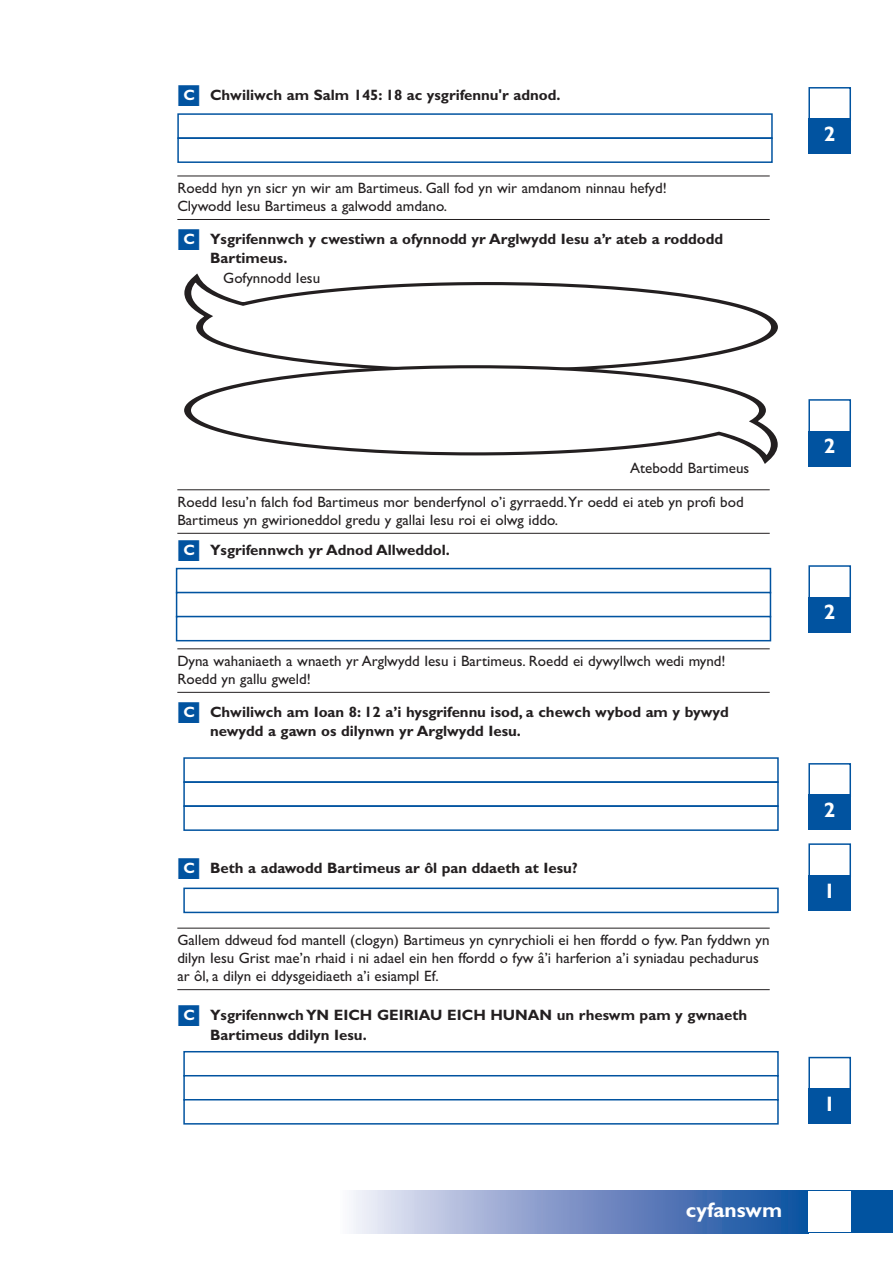
<style>
.page{position:relative;width:893px;height:1263px;background:#fff}
.page>*{position:absolute;margin:0;border:0;box-sizing:border-box;transform-origin:0 0}
.t1{font:700 21px "Gill Sans";color:#fff}
.t2{font:15px/18px "Gill Sans";color:#231f20}
.t3{font:700 15px/19.5px "Gill Sans";color:#231f20}
.s1{color:#0153a0}
.s2{color:#fff}
</style>
<div class="page">
<hr style="left:177px;top:176px;width:593px;height:1px;background:#231f20">
<hr style="left:177px;top:219px;width:593px;height:1px;background:#231f20">
<hr style="left:177px;top:490px;width:593px;height:1px;background:#231f20">
<hr style="left:177px;top:533px;width:593px;height:1px;background:#231f20">
<hr style="left:177px;top:649px;width:593px;height:1px;background:#231f20">
<hr style="left:177px;top:692px;width:593px;height:1px;background:#231f20">
<hr style="left:177px;top:928px;width:593px;height:1px;background:#231f20">
<hr style="left:177px;top:989px;width:593px;height:1px;background:#231f20">
<div style="left:183px;top:888px;width:596px;height:25px;border:2px solid #0153a0"></div>
<svg style="left:184px;top:275px;width:594px;height:90px"></svg>
<svg style="left:184px;top:365px;width:594px;height:98px"></svg>
<div style="left:176px;top:568px;width:595px;height:25px;border:2px solid #0153a0"></div>
<div style="left:176px;top:592px;width:595px;height:25px;border:2px solid #0153a0"></div>
<div style="left:176px;top:616px;width:595px;height:25px;border:2px solid #0153a0"></div>
<div style="left:808px;top:87px;width:43px;height:34px;border:2px solid #0153a0"></div>
<div style="left:808px;top:119px;width:43px;height:35px;background:#0153a0"></div>
<div style="left:808px;top:399px;width:43px;height:34px;border:2px solid #0153a0"></div>
<div style="left:808px;top:431px;width:43px;height:35px;background:#0153a0"></div>
<div style="left:808px;top:565px;width:43px;height:34px;border:2px solid #0153a0"></div>
<div style="left:808px;top:597px;width:43px;height:36px;background:#0153a0"></div>
<div style="left:808px;top:763px;width:43px;height:34px;border:2px solid #0153a0"></div>
<div style="left:808px;top:795px;width:43px;height:35px;background:#0153a0"></div>
<div style="left:808px;top:843px;width:43px;height:34px;border:2px solid #0153a0"></div>
<div style="left:808px;top:875px;width:43px;height:36px;background:#0153a0"></div>
<div style="left:808px;top:1057px;width:43px;height:34px;border:2px solid #0153a0"></div>
<div style="left:808px;top:1088px;width:43px;height:36px;background:#0153a0"></div>
<div style="left:183px;top:757px;width:596px;height:26px;border:2px solid #0153a0"></div>
<div style="left:183px;top:781px;width:596px;height:26px;border:2px solid #0153a0"></div>
<div style="left:183px;top:805px;width:596px;height:26px;border:2px solid #0153a0"></div>
<div style="left:183px;top:1051px;width:596px;height:26px;border:2px solid #0153a0"></div>
<div style="left:183px;top:1075px;width:596px;height:26px;border:2px solid #0153a0"></div>
<div style="left:183px;top:1099px;width:596px;height:26px;border:2px solid #0153a0"></div>
<div style="left:177px;top:113px;width:596px;height:26px;border:2px solid #0153a0"></div>
<div style="left:177px;top:137px;width:596px;height:26px;border:2px solid #0153a0"></div>
<div style="left:808px;top:1191px;width:84px;height:42px;background:#0153a0"></div>
<div style="left:341px;top:1191px;width:467px;height:42px;background:linear-gradient(to right,#f3ebf7,#0a469b)"></div>
<div style="left:808px;top:1191px;width:43px;height:41px;background:#fff"></div>
<p class="t3" style="left:177px;top:87px;width:385px"><span class="s1">■</span><span class="s2">C</span> Chwiliwch am Salm 145: 18 ac ysgrifennu'r adnod.</p>
<p class="t2" style="left:177px;top:181px;width:491px">Roedd hyn yn sicr yn wir am Bartimeus. Gall fod yn wir amdanom ninnau hefyd!<br>Clywodd Iesu Bartimeus a galwodd amdano.</p>
<p class="t3" style="left:210px;top:231px;width:514px;text-indent:-33px"><span class="s1">■</span><span class="s2">C</span> Ysgrifennwch y cwestiwn a ofynnodd yr Arglwydd Iesu a’r ateb a roddodd<br>Bartimeus.</p>
<p class="t2" style="left:223px;top:271px;width:98px">Gofynnodd Iesu</p>
<h1 class="t1" style="left:824px;top:127px;width:13px">2</h1>
<p class="t2" style="left:630px;top:461px;width:121px">Atebodd Bartimeus</p>
<p class="t2" style="left:177px;top:494px;width:568px">Roedd Iesu’n falch fod Bartimeus mor benderfynol o’i gyrraedd.Yr oedd ei ateb yn profi bod<br>Bartimeus yn gwirioneddol gredu y gallai Iesu roi ei olwg iddo.</p>
<p class="t3" style="left:177px;top:542px;width:274px"><span class="s1">■</span><span class="s2">C</span> Ysgrifennwch yr Adnod Allweddol.</p>
<p class="t2" style="left:177px;top:653px;width:550px">Dyna wahaniaeth a wnaeth yr Arglwydd Iesu i Bartimeus. Roedd ei dywyllwch wedi mynd!<br>Roedd yn gallu gweld!</p>
<p class="t3" style="left:210px;top:704px;width:520px;text-indent:-33px"><span class="s1">■</span><span class="s2">C</span> Chwiliwch am Ioan 8: 12 a’i hysgrifennu isod, a chewch wybod am y bywyd newydd a gawn os dilynwn yr Arglwydd Iesu.</p>
<p class="t3" style="left:177px;top:860px;width:402px"><span class="s1">■</span><span class="s2">C</span> Beth a adawodd Bartimeus ar ôl pan ddaeth at Iesu?</p>
<p class="t2" style="left:177px;top:933px;width:594px">Gallem ddweud fod mantell (clogyn) Bartimeus yn cynrychioli ei hen ffordd o fyw. Pan fyddwn yn dilyn Iesu Grist mae’n rhaid i ni adael ein hen ffordd o fyw â’i harferion a’i syniadau pechadurus ar ôl, a dilyn ei ddysgeidiaeth a’i esiampl Ef.</p>
<p class="t3" style="left:210px;top:1007px;width:539px;text-indent:-33px"><span class="s1">■</span><span class="s2">C</span> Ysgrifennwch YN EICH GEIRIAU EICH HUNAN un rheswm pam y gwnaeth<br>Bartimeus ddilyn Iesu.</p>
<h1 class="t1" style="left:686px;top:1202px;width:98px">cyfanswm</h1>
<h1 class="t1" style="left:824px;top:439px;width:13px">2</h1>
<h1 class="t1" style="left:824px;top:605px;width:13px">2</h1>
<h1 class="t1" style="left:824px;top:803px;width:13px">2</h1>
<h1 class="t1" style="left:824px;top:883px;width:13px">1</h1>
<h1 class="t1" style="left:824px;top:1097px;width:13px">1</h1>
</div>
